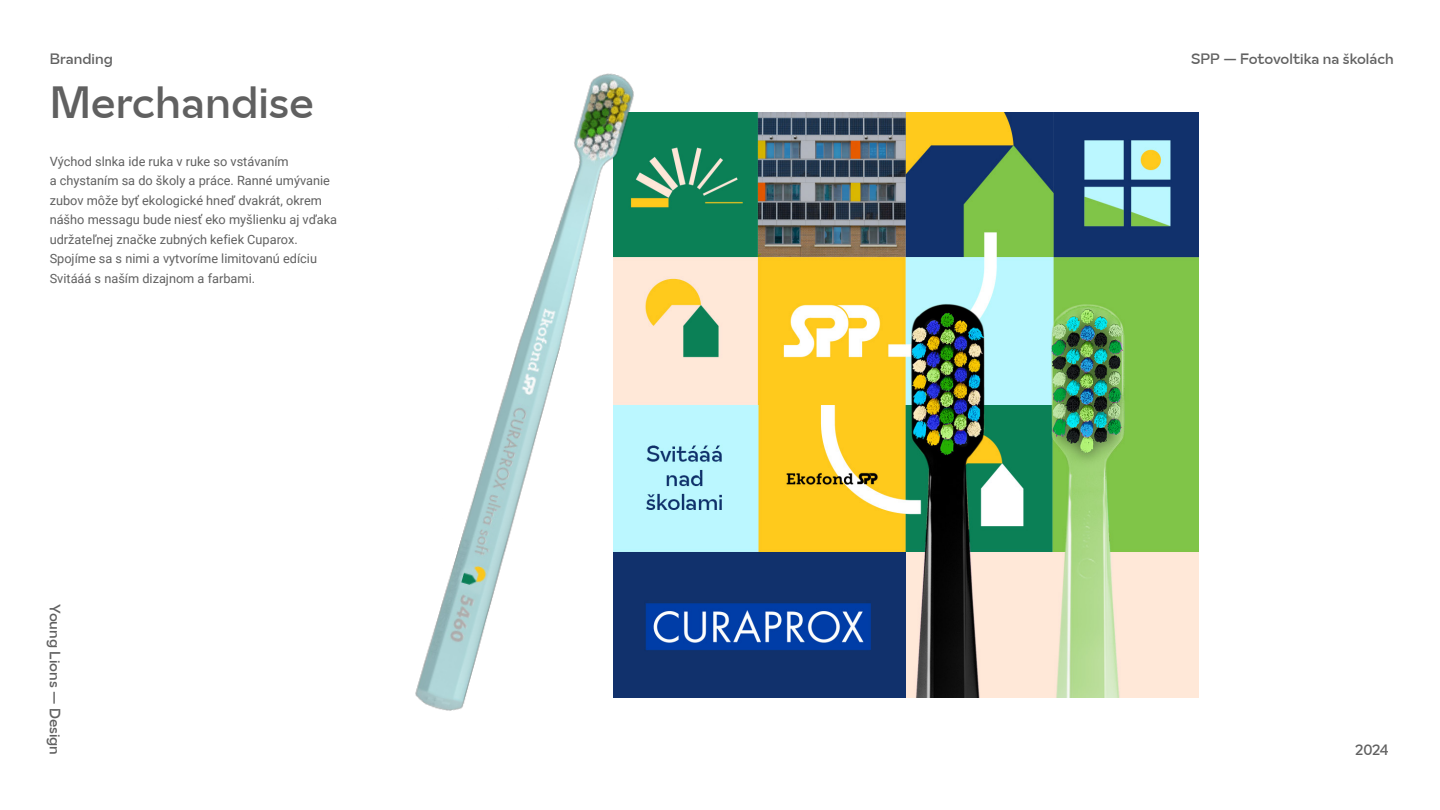
<style>
.page{position:relative;width:1440px;height:810px;background:#fff}
.page>*{position:absolute;margin:0;border:0;box-sizing:border-box;transform-origin:0 0}
.t1{font:45px "Polite Type";color:#606060}
.t2{font:15px "Polite Type";color:#606060}
.t3{font:12.75px/19.5px "Roboto";color:#606060}
</style>
<div class="page">
<img style="left:888px;top:113px;width:310px;height:584px">
<img style="left:415px;top:73px;width:473px;height:638px">
<p class="t2" style="left:50px;top:50px;width:65px">Branding</p>
<h1 class="t1" style="left:50px;top:75px;width:266px">Merchandise</h1>
<p class="t3" style="left:50px;top:151px;width:289px">Východ slnka ide ruka v ruke so vstávaním<br>a chystaním sa do školy a práce. Ranné umývanie zubov môže byť ekologické hneď dvakrát, okrem nášho messagu bude niesť eko myšlienku aj vďaka udržateľnej značke zubných kefiek Cuparox.<br>Spojíme sa s nimi a vytvoríme limitovanú edíciu Svitááá s naším dizajnom a farbami.</p>
<p class="t2" style="left:64px;top:604px;width:152px;rotate:90deg">Young Lions — Design</p>
<p class="t2" style="left:1191px;top:50px;width:204px">SPP — Fotovoltika na školách</p>
<p class="t2" style="left:1355px;top:741px;width:35px">2024</p>
</div>
